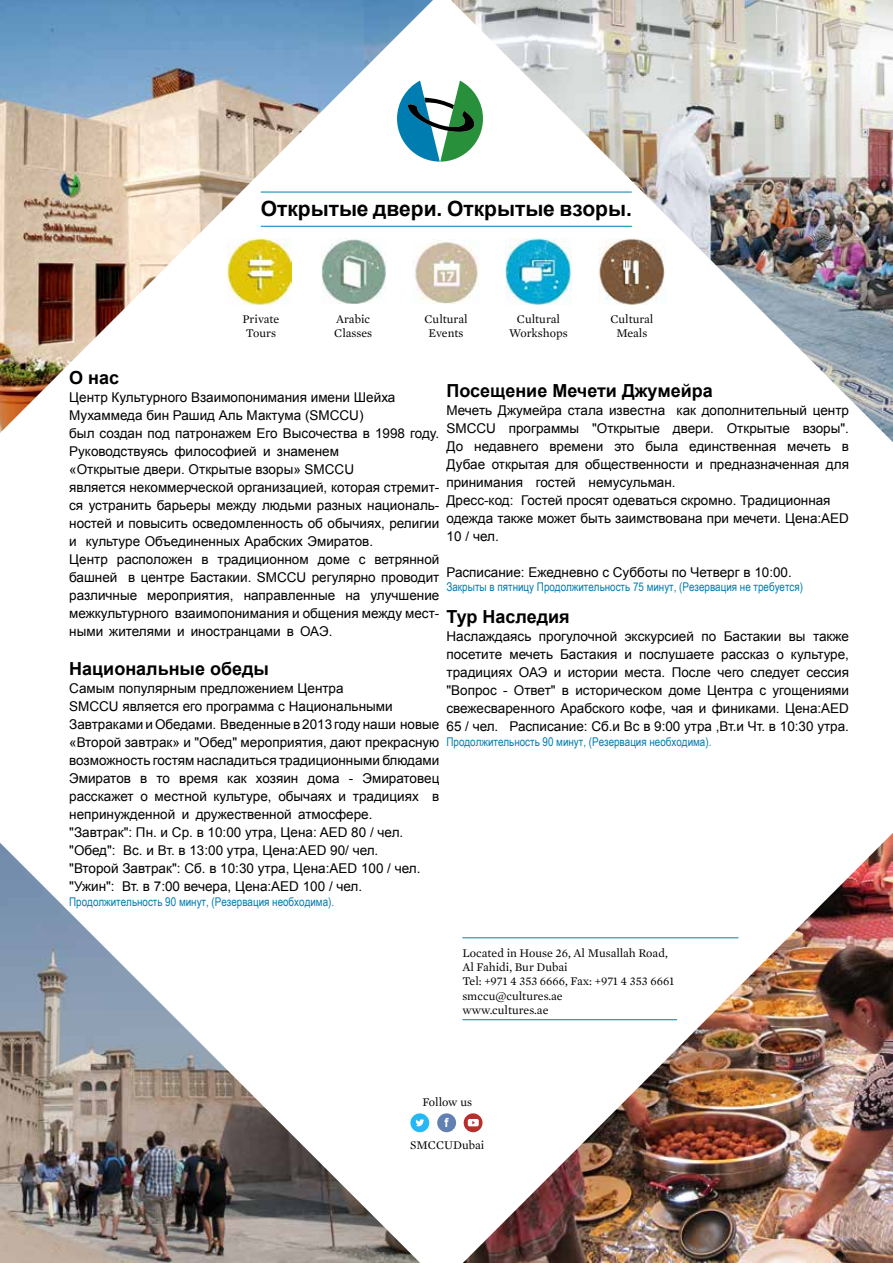
<style>
.page{position:relative;width:893px;height:1263px;background:#fff}
.page>*{position:absolute;margin:0;border:0;box-sizing:border-box;transform-origin:0 0}
.t1{font:700 21px "Arial";color:#000}
.t2{font:700 18px "Arial";color:#000}
.t3{font:13.5px/18px "Arial";color:#000}
.t4{font:700 12.45px "Arial";color:#fff}
.t5{font:12px/14.4px "Mercury Text G1";color:#000}
.t6{font:12px "Arial Narrow";color:#007db0}
</style>
<div class="page">
<img style="left:0;top:0;width:893px;height:1263px">
<hr style="left:261px;top:192px;width:371px;height:1px;background:#007db0">
<hr style="left:261px;top:226px;width:371px;height:1px;background:#007db0">
<img style="left:228px;top:239px;width:64px;height:65px">
<img style="left:321px;top:239px;width:65px;height:65px">
<img style="left:413px;top:239px;width:66px;height:65px">
<img style="left:505px;top:239px;width:67px;height:65px">
<img style="left:599px;top:239px;width:66px;height:65px">
<div style="left:410px;top:1113px;width:19px;height:19px;background:#24b8f5;border-radius:50%"></div>
<svg style="left:415px;top:1119px;width:9px;height:7px"></svg>
<div style="left:437px;top:1113px;width:19px;height:19px;background:#6380b3;border-radius:50%"></div>
<div style="left:464px;top:1113px;width:18px;height:19px;background:#b82e2b;border-radius:50%"></div>
<svg style="left:468px;top:1119px;width:11px;height:7px"></svg>
<hr style="left:462px;top:1019px;width:215px;height:1px;background:#007db0">
<hr style="left:462px;top:937px;width:276px;height:1px;background:#007db0">
<svg style="left:397px;top:81px;width:86px;height:81px"></svg>
<h1 class="t1" style="left:261px;top:195px;width:373px">Открытые двери. Открытые взоры.</h1>
<p class="t5" style="left:242px;top:311px;width:38px">Private<br>Tours</p>
<p class="t5" style="left:334px;top:311px;width:39px">Arabic<br>Classes</p>
<p class="t5" style="left:424px;top:311px;width:45px;text-align:center">Cultural<br>Events</p>
<p class="t5" style="left:509px;top:311px;width:60px;text-align:center">Cultural<br>Workshops</p>
<p class="t5" style="left:610px;top:311px;width:45px;text-align:center">Cultural<br>Meals</p>
<h2 class="t2" style="left:69px;top:366px;width:51px">О нас</h2>
<p class="t3" style="left:69px;top:388px;width:372px">Центр Культурного Взаимопонимания имени Шейха Мухаммеда бин Рашид Аль Мактумa (SMCCU)<br>был создан под патронажем Его Высочествa в 1998 годy.<br>Руководствуясь философией и знаменем<br>«Открытые двери. Открытые взоры» SMCCU<br>является некоммерческой организацией, которая стремит&shy;ся устранить барьеры между людьми разных националь&shy;ностей и повысить осведомленность об обычиях, религии и культуре Объединенных Арабских Эмиратов.<br>Центр расположен в традиционном доме с ветрянной башней в центре Бастакии. SMCCU регулярно проводит различные мероприятия, направленные на улучшение межкультурного взаимопонимания и общения между мест&shy;ными жителями и иностранцами в ОАЭ.</p>
<h2 class="t2" style="left:69px;top:657px;width:201px">Национальные обеды</h2>
<p class="t3" style="left:69px;top:680px;width:372px">Самым популярным предложением Центра<br>SMCCU является его программа с Национальными Завтраками и Обедами. Введенные в 2013 году наши новые «Второй завтрак» и "Обед" мероприятия, дают прекрасную возможность гостям насладиться традиционными блюдами Эмиратов в то время как хозяин дома - Эмиратовец расскажет о местной культуре, обычаях и традициях в непринужденной и дружественной атмосфере.<br>"Завтрак": Пн. и Ср. в 10:00 утра, Цена: AED 80 / чел. "Обед": Вс. и Вт. в 13:00 утра, Цена:AED 90/ чел.<br>"Второй Завтрак": Сб. в 10:30 утра, Цена:AED 100 / чел. "Ужин": Вт. в 7:00 вечера, Цена:AED 100 / чел.</p>
<p class="t6" style="left:69px;top:893px;width:266px">Продолжительность 90 минут, (Резервация необходима).</p>
<h2 class="t2" style="left:446px;top:378px;width:268px">Посещение Мечети Джумейра</h2>
<p class="t3" style="left:446px;top:401px;width:404px">Мечеть Джумейра стала известна как дополнительный центр SMCCU программы "Открытые двери. Открытые взоры".<br>До недавнего времени это была единственная мечеть в Дубае открытая для общественности и предназначенная для принимания гостей немусульман.<br>Дресс-код: Гостей просят одеваться скромно. Традиционная одежда также может быть заимствована при мечети. Цена:AED 10 / чел.</p>
<p class="t3" style="left:446px;top:563px;width:347px">Расписание: Ежедневно с Субботы по Четверг в 10:00.</p>
<p class="t6" style="left:446px;top:578px;width:358px">Закрыты в пятницу Продолжительность 75 минут, (Резервация не требуется)</p>
<h2 class="t2" style="left:446px;top:605px;width:125px">Тур Наследия</h2>
<p class="t3" style="left:446px;top:628px;width:404px;text-align:justify">Наслаждаясь прогулочной экскурсией по Бастакии вы также посетите мечеть Бастакия и послушаете рассказ о культуре, традициях ОАЭ и истории места. После чего следует сессия "Вопрос - Ответ" в историческом доме Центра с угощениями свежесваренного Арабского кофе, чая и финиками. Цена:AED 65 / чел. Расписание: Сб.и Вс в 9:00 утра ,Вт.и Чт. в 10:30 утра.</p>
<p class="t6" style="left:446px;top:733px;width:266px">Продолжительность 90 минут, (Резервация необходима).</p>
<p class="t5" style="left:462px;top:945px;width:213px">Located in House 26, Al Musallah Road,<br>Al Fahidi, Bur Dubai<br>Tel: +971 4 353 6666, Fax: +971 4 353 6661 smccu@cultures.ae<br>www.cultures.ae</p>
<p class="t5" style="left:422px;top:1094px;width:51px">Follow us</p>
<p class="t5" style="left:410px;top:1137px;width:76px">SMCCUDubai</p>
<p class="t4" style="left:445px;top:1114px;width:6px">f</p>
</div>
